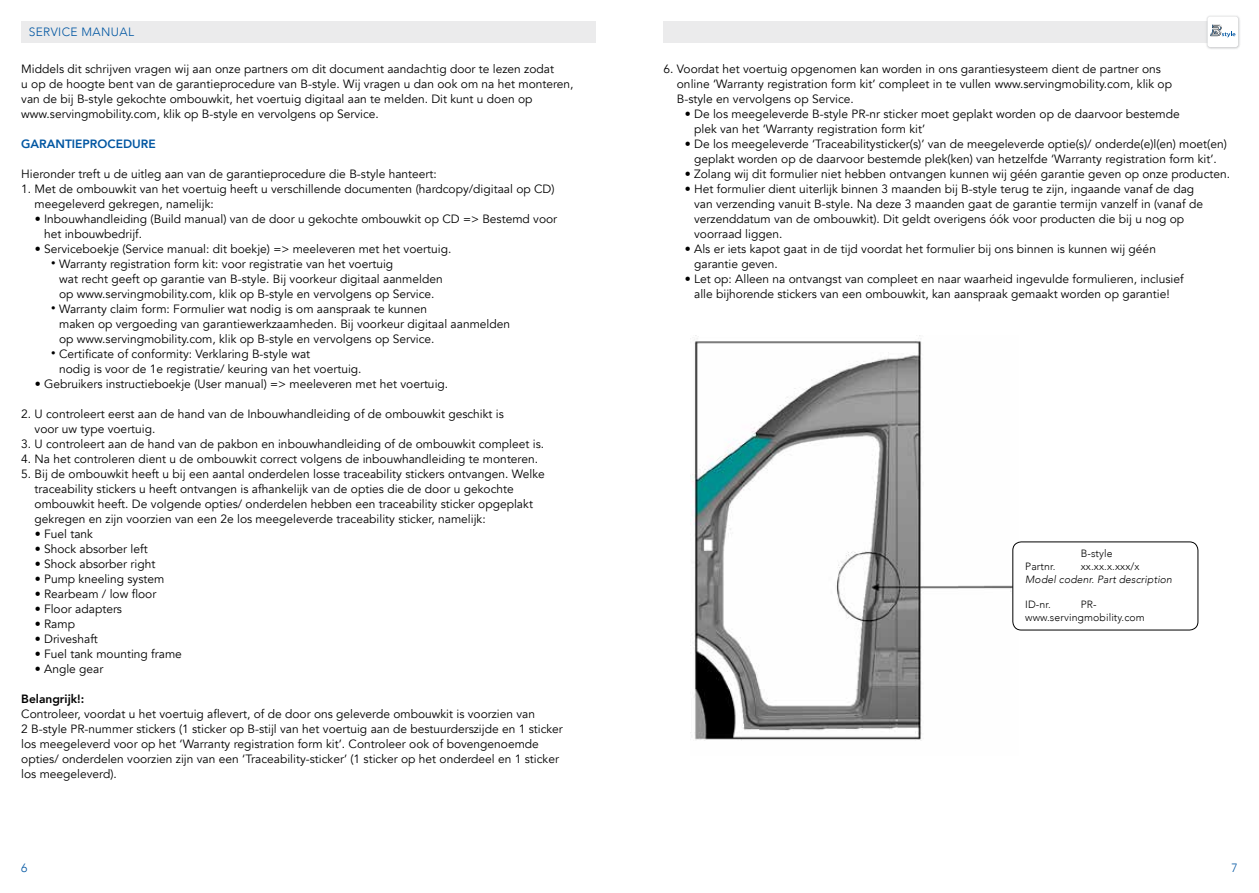
<style>
.page{position:relative;width:1259px;height:893px;background:#fff}
.page>*{position:absolute;margin:0;border:0;box-sizing:border-box;transform-origin:0 0}
.t1{font:12px/15px "Avenir";color:#000}
.t2{font:800 12px "Avenir";color:#0056a2}
.t3{font:300 12px "Avenir";letter-spacing:.03em;color:#0056a2}
.t4{font:800 12px "Avenir";color:#000}
.t5{font:300 10.5px/12.8px "Avenir";letter-spacing:.01em;color:#000}
.t6{font:italic 300 10.5px "Avenir";letter-spacing:.01em;color:#000}
.s1{font-size:9px}
</style>
<div class="page">
<div style="left:21px;top:21px;width:574px;height:22px;background:#ebebec"></div>
<div style="left:663px;top:21px;width:574px;height:22px;background:#ebebec"></div>
<img style="left:1206px;top:15px;width:34px;height:34px">
<div style="left:1207px;top:17px;width:31px;height:30px;background:#fff;border-radius:3px"></div>
<svg style="left:1210px;top:24px;width:25px;height:13px"></svg>
<img style="left:690px;top:335px;width:328px;height:406px">
<div style="left:1012px;top:542px;width:186px;height:88px;background:#fff;border-radius:9px"></div>
<div style="left:1012px;top:541px;width:186px;height:89px;border:1px solid #000;border-radius:9px"></div>
<p class="t3" style="left:29px;top:25px;width:107px">service manual</p>
<p class="t1" style="left:21px;top:61px;width:554px">Middels dit schrijven vragen wij aan onze partners om dit document aandachtig door te lezen zodat<br>u op de hoogte bent van de garantieprocedure van B-style. Wij vragen u dan ook om na het monteren, van de bij B-style gekochte ombouwkit, het voertuig digitaal aan te melden. Dit kunt u doen op www.servingmobility.com, klik op B-style en vervolgens op Service.</p>
<p class="t2" style="left:21px;top:134px;width:136px">GARANTIEPROCEDURE</p>
<p class="t1" style="left:21px;top:166px;width:417px">Hieronder treft u de uitleg aan van de garantieprocedure die B-style hanteert:</p>
<p class="t1" style="left:35px;top:181px;width:521px;text-indent:-13px">1. Met de ombouwkit van het voertuig heeft u verschillende documenten (hardcopy/digitaal op CD) meegeleverd gekregen, namelijk:</p>
<p class="t1" style="left:44px;top:211px;width:515px;text-indent:-9px">• Inbouwhandleiding (Build manual) van de door u gekochte ombouwkit op CD =&gt; Bestemd voor het inbouwbedrijf.</p>
<p class="t1" style="left:35px;top:241px;width:418px">• Serviceboekje (Service manual: dit boekje) =&gt; meeleveren met het voertuig.</p>
<p class="t1" style="left:59px;top:256px;width:385px;text-indent:-8px"><span class="s1">•</span> Warranty registration form kit: voor registratie van het voertuig<br>wat recht geeft op garantie van B-style. Bij voorkeur digitaal aanmelden op www.servingmobility.com, klik op B-style en vervolgens op Service.</p>
<p class="t1" style="left:59px;top:301px;width:452px;text-indent:-8px"><span class="s1">•</span> Warranty claim form: Formulier wat nodig is om aanspraak te kunnen<br>maken op vergoeding van garantiewerkzaamheden. Bij voorkeur digitaal aanmelden op www.servingmobility.com, klik op B-style en vervolgens op Service.</p>
<p class="t1" style="left:59px;top:346px;width:304px;text-indent:-8px"><span class="s1">•</span> Certificate of conformity: Verklaring B-style wat<br>nodig is voor de 1e registratie/ keuring van het voertuig.</p>
<p class="t1" style="left:35px;top:376px;width:415px">• Gebruikers instructieboekje (User manual) =&gt; meeleveren met het voertuig.</p>
<p class="t1" style="left:35px;top:406px;width:471px;text-indent:-13px">2. U controleert eerst aan de hand van de Inbouwhandleiding of de ombouwkit geschikt is voor uw type voertuig.</p>
<p class="t1" style="left:21px;top:436px;width:524px">3. U controleert aan de hand van de pakbon en inbouwhandleiding of de ombouwkit compleet is.</p>
<p class="t1" style="left:21px;top:451px;width:518px">4. Na het controleren dient u de ombouwkit correct volgens de inbouwhandleiding te monteren.</p>
<p class="t1" style="left:35px;top:466px;width:512px;text-indent:-13px">5. Bij de ombouwkit heeft u bij een aantal onderdelen losse traceability stickers ontvangen. Welke traceability stickers u heeft ontvangen is afhankelijk van de opties die de door u gekochte ombouwkit heeft. De volgende opties/ onderdelen hebben een traceability sticker opgeplakt gekregen en zijn voorzien van een 2e los meegeleverde traceability sticker, namelijk:</p>
<p class="t1" style="left:35px;top:526px;width:60px">• Fuel tank</p>
<p class="t1" style="left:35px;top:541px;width:114px">• Shock absorber left</p>
<p class="t1" style="left:35px;top:556px;width:122px">• Shock absorber right</p>
<p class="t1" style="left:35px;top:571px;width:131px">• Pump kneeling system</p>
<p class="t1" style="left:35px;top:586px;width:123px">• Rearbeam / low floor</p>
<p class="t1" style="left:35px;top:601px;width:89px">• Floor adapters</p>
<p class="t1" style="left:35px;top:616px;width:42px">• Ramp</p>
<p class="t1" style="left:35px;top:631px;width:65px">• Driveshaft</p>
<p class="t1" style="left:35px;top:646px;width:149px">• Fuel tank mounting frame</p>
<p class="t1" style="left:35px;top:661px;width:70px">• Angle gear</p>
<p class="t4" style="left:21px;top:689px;width:65px">BELANGRIJK!:</p>
<p class="t1" style="left:21px;top:706px;width:543px">Controleer, voordat u het voertuig aflevert, of de door ons geleverde ombouwkit is voorzien van<br>2 B-style PR-nummer stickers (1 sticker op B-stijl van het voertuig aan de bestuurderszijde en 1 sticker los meegeleverd voor op het ‘Warranty registration form kit’. Controleer ook of bovengenoemde opties/ onderdelen voorzien zijn van een ‘Traceability-sticker’ (1 sticker op het onderdeel en 1 sticker los meegeleverd).</p>
<p class="t1" style="left:677px;top:61px;width:497px;text-indent:-13px">6. Voordat het voertuig opgenomen kan worden in ons garantiesysteem dient de partner ons online ‘Warranty registration form kit’ compleet in te vullen www.servingmobility.com, klik op<br>B-style en vervolgens op Service.</p>
<p class="t1" style="left:694px;top:106px;width:487px;text-indent:-9px">• De los meegeleverde B-style PR-nr sticker moet geplakt worden op de daarvoor bestemde plek van het ‘Warranty registration form kit’</p>
<p class="t1" style="left:685px;top:136px;width:543px;text-align:center">• De los meegeleverde ‘Traceabilitysticker(s)’ van de meegeleverde optie(s)/ onderde(e)l(en) moet(en) geplakt worden op de daarvoor bestemde plek(ken) van hetzelfde ‘Warranty registration form kit’.</p>
<p class="t1" style="left:685px;top:166px;width:547px">• Zolang wij dit formulier niet hebben ontvangen kunnen wij géén garantie geven op onze producten.</p>
<p class="t1" style="left:694px;top:181px;width:510px;text-indent:-9px">• Het formulier dient uiterlijk binnen 3 maanden bij B-style terug te zijn, ingaande vanaf de dag van verzending vanuit B-style. Na deze 3 maanden gaat de garantie termijn vanzelf in (vanaf de verzenddatum van de ombouwkit). Dit geldt overigens óók voor producten die bij u nog op voorraad liggen.</p>
<p class="t1" style="left:694px;top:241px;width:463px;text-indent:-9px">• Als er iets kapot gaat in de tijd voordat het formulier bij ons binnen is kunnen wij géén garantie geven.</p>
<p class="t1" style="left:685px;top:271px;width:500px;text-align:center">• Let op: Alleen na ontvangst van compleet en naar waarheid ingevulde formulieren, inclusief alle bijhorende stickers van een ombouwkit, kan aanspraak gemaakt worden op garantie!</p>
<p class="t5" style="left:1080px;top:547px;width:33px">B-style</p>
<p class="t5" style="left:1025px;top:560px;width:32px">Partnr.</p>
<p class="t5" style="left:1080px;top:560px;width:60px">xx.xx.x.xxx/x</p>
<p class="t6" style="left:1025px;top:573px;width:148px">Model codenr. Part description</p>
<p class="t5" style="left:1025px;top:598px;width:45px">ID-nr. P</p>
<p class="t5" style="left:1025px;top:598px;width:121px;text-indent:62px">R&shy;www.servingmobility.com</p>
<p class="t3" style="left:21px;top:860px;width:8px">6</p>
<p class="t3" style="left:1231px;top:860px;width:8px">7</p>
</div>
